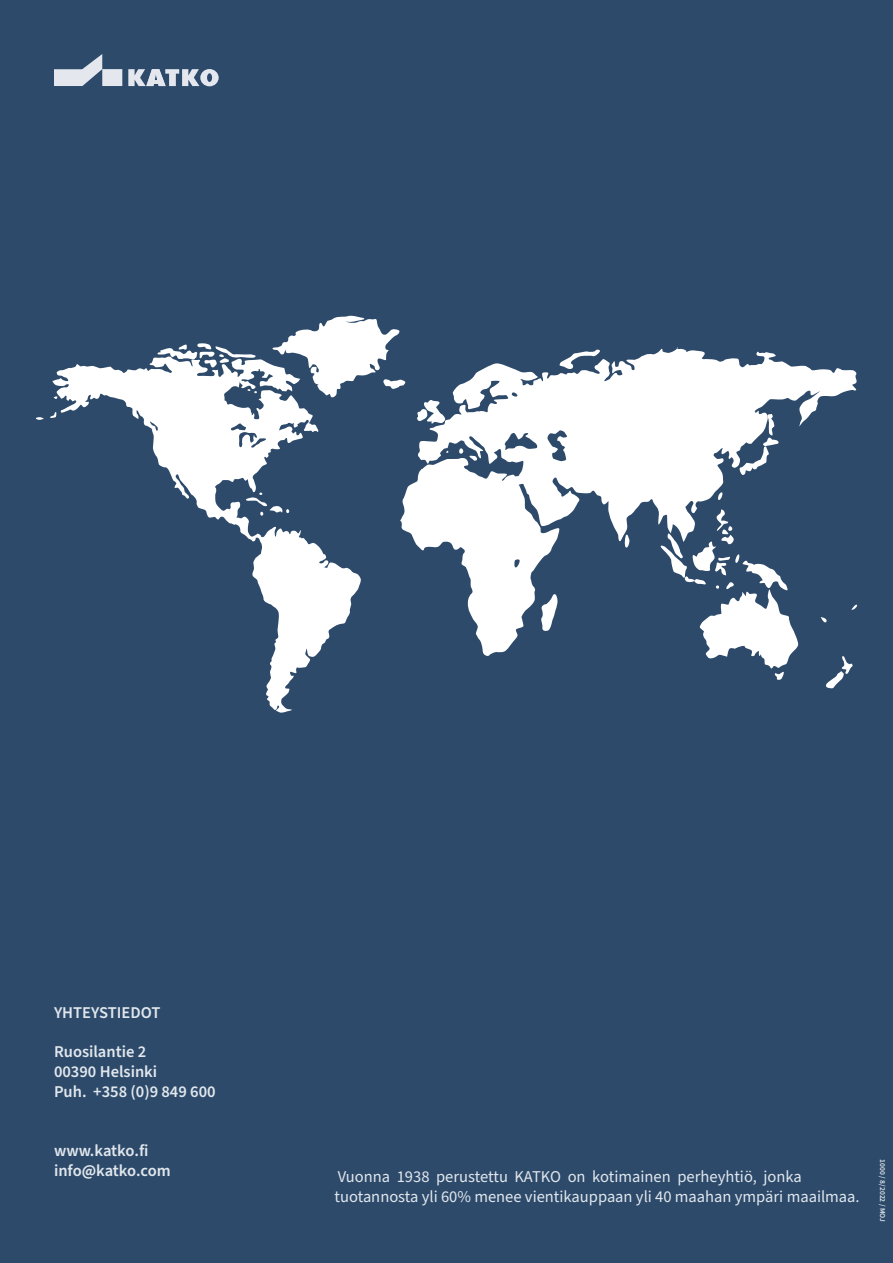
<style>
.page{position:relative;width:893px;height:1263px;background:#2d4a6b}
.page>*{position:absolute;margin:0;border:0;box-sizing:border-box;transform-origin:0 0}
.t1{font:16.5px "Source Sans Pro";color:#e1e7ec}
.t2{font:600 16.5px "Source Sans Pro";color:#e1e7ec}
.t3{font:600 7.5px "Source Sans Pro";color:#e1e7ec}
</style>
<div class="page">
<svg style="left:54px;top:54px;width:68px;height:32px"></svg>
<svg style="left:128px;top:69px;width:91px;height:17px"></svg>
<svg style="left:35px;top:416px;width:17px;height:4px"></svg>
<svg style="left:52px;top:357px;width:309px;height:356px"></svg>
<svg style="left:247px;top:388px;width:11px;height:6px"></svg>
<svg style="left:157px;top:343px;width:99px;height:26px"></svg>
<svg style="left:271px;top:316px;width:135px;height:81px"></svg>
<svg style="left:246px;top:492px;width:44px;height:24px"></svg>
<svg style="left:624px;top:543px;width:5px;height:5px"></svg>
<svg style="left:400px;top:476px;width:158px;height:180px"></svg>
<svg style="left:418px;top:347px;width:439px;height:196px;fill:#fff"></svg>
<svg style="left:559px;top:349px;width:42px;height:21px"></svg>
<svg style="left:739px;top:414px;width:40px;height:61px"></svg>
<svg style="left:717px;top:492px;width:7px;height:8px"></svg>
<svg style="left:826px;top:656px;width:27px;height:33px"></svg>
<svg style="left:851px;top:604px;width:7px;height:6px"></svg>
<svg style="left:820px;top:617px;width:7px;height:6px"></svg>
<svg style="left:659px;top:509px;width:139px;height:171px"></svg>
<p class="t2" style="left:54px;top:1001px;width:108px">YHTEYSTIEDOT</p>
<p class="t2" style="left:54px;top:1040px;width:94px">Ruosilantie 2</p>
<p class="t2" style="left:54px;top:1060px;width:105px">00390 Helsinki</p>
<p class="t2" style="left:54px;top:1080px;width:163px">Puh. +358 (0)9 849 600</p>
<p class="t2" style="left:54px;top:1139px;width:96px">www.katko.fi</p>
<p class="t2" style="left:54px;top:1159px;width:118px">info@katko.com</p>
<p class="t3" style="left:888px;top:1159px;width:64px;rotate:90deg">1000 / 8/2022 / MOJ</p>
<p class="t1" style="left:338px;top:1165px;width:466px">Vuonna 1938 perustettu KATKO on kotimainen perheyhtiö, jonka</p>
<p class="t1" style="left:334px;top:1185px;width:527px">tuotannosta yli 60% menee vientikauppaan yli 40 maahan ympäri maailmaa.</p>
</div>
